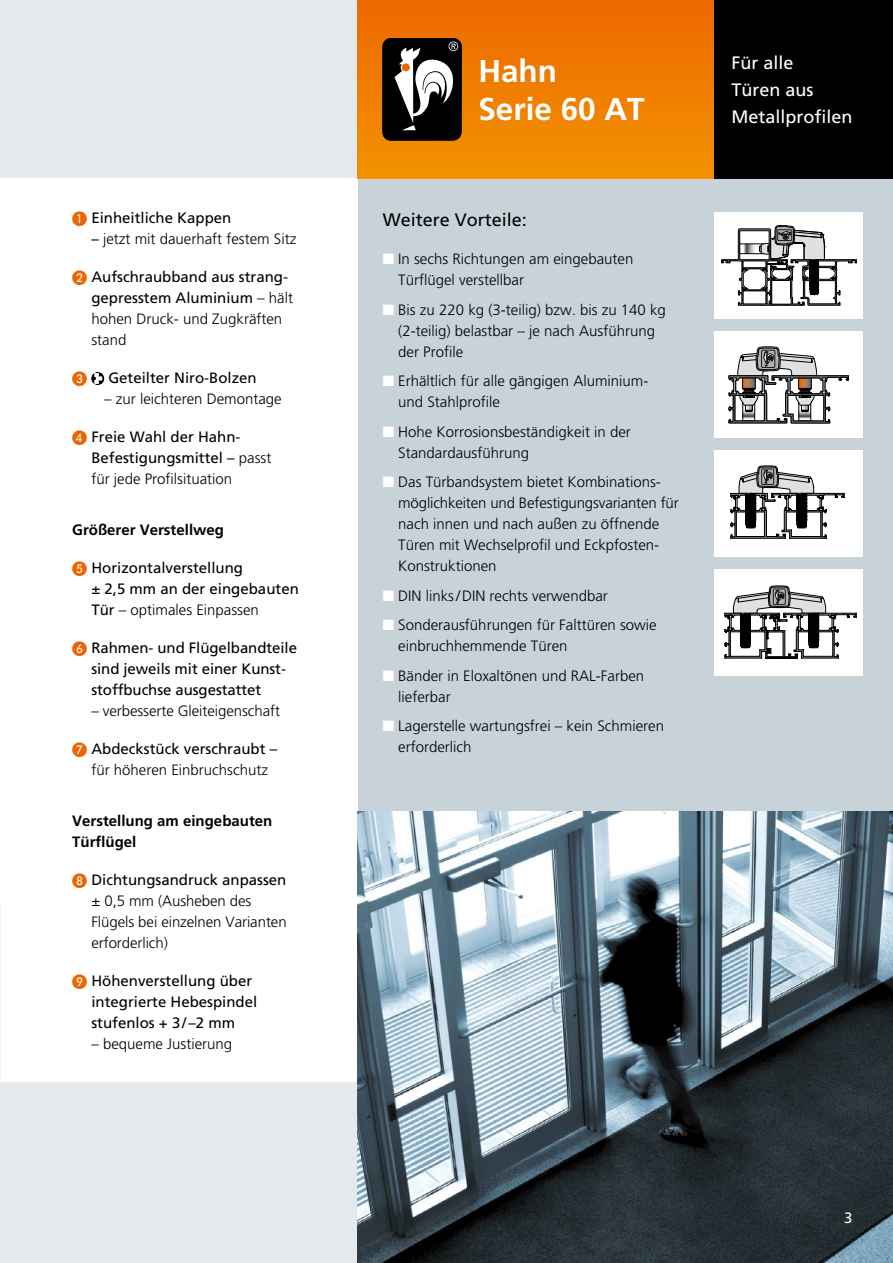
<style>
.page{position:relative;width:893px;height:1263px;background:#fff}
.page>*{position:absolute;margin:0;border:0;box-sizing:border-box;transform-origin:0 0}
.t1{font:700 31.5px/37.8px "Frutiger LT Pro";color:#fff}
.t2{font:18px/27px "Frutiger LT Pro";color:#fff}
.t3{font:18px "Frutiger LT Pro";color:#000}
.t4{font:300 15px/21px "Frutiger LT Pro";color:#000}
.t5{font:15px/21px "Frutiger LT Pro";color:#000}
.t6{font:700 15px/21px "Frutiger LT Pro";color:#000}
.t7{font:15px "Frutiger LT Pro";color:#fff}
.s1{color:#ec6502}
.s2{font-weight:400}
.s3{font-weight:300}
.s4{color:#fff}
</style>
<div class="page">
<div style="left:0;top:0;width:357px;height:1263px;background:#e3e9ec"></div>
<div style="left:357px;top:0;width:536px;height:1263px;background:#c8d3d9"></div>
<div style="left:0;top:179px;width:357px;height:903px;background:#fff"></div>
<svg style="left:91px;top:372px;width:13px;height:13px"></svg>
<svg style="left:95px;top:373px;width:7px;height:10px"></svg>
<div style="left:357px;top:0;width:357px;height:179px;background:linear-gradient(to bottom,#ec6900,#f19000)"></div>
<div style="left:383px;top:38px;width:78px;height:102px;background:#000;border-radius:8px"></div>
<div style="left:383px;top:38px;width:78px;height:102px;border:1px solid #000;border-radius:8px"></div>
<svg style="left:394px;top:41px;width:66px;height:89px"></svg>
<div style="left:714px;top:0;width:179px;height:179px;background:#000"></div>
<img style="left:357px;top:811px;width:536px;height:452px">
<div style="left:714px;top:213px;width:149px;height:106px;background:#fff"></div>
<svg style="left:721px;top:225px;width:136px;height:80px"></svg>
<div style="left:714px;top:332px;width:149px;height:106px;background:#fff"></div>
<svg style="left:729px;top:347px;width:120px;height:76px"></svg>
<div style="left:714px;top:451px;width:149px;height:106px;background:#fff"></div>
<svg style="left:730px;top:466px;width:115px;height:73px"></svg>
<div style="left:714px;top:570px;width:149px;height:106px;background:#fff"></div>
<svg style="left:725px;top:585px;width:131px;height:73px"></svg>
<p class="t5" style="left:72px;top:208px;width:161px"><span class="s1">❶</span> Einheitliche Kappen</p>
<p class="t4" style="left:91px;top:229px;width:206px"><span class="s2">–</span> jetzt mit dauerhaft festem Sitz</p>
<p class="t5" style="left:91px;top:267px;width:203px;text-indent:-19px"><span class="s1">❷</span> Aufschraubband aus strang&shy;gepresstem Aluminium <span class="s3">– hält hohen Druck- und Zugkräften stand</span></p>
<p class="t5" style="left:108px;top:368px;width:150px">Geteilter Niro-Bolzen</p>
<p class="t4" style="left:104px;top:389px;width:179px">– zur leichteren Demontage</p>
<p class="t5" style="left:91px;top:427px;width:182px;text-indent:-19px"><span class="s1">❹</span> Freie Wahl der Hahn-<br>Befestigungsmittel – <span class="s3">passt für jede Profilsituation</span></p>
<p class="t6" style="left:72px;top:519px;width:153px">Größerer Verstellweg</p>
<p class="t5" style="left:91px;top:558px;width:209px;text-indent:-19px"><span class="s1">❺</span> Horizontalverstellung<br>± 2,5 mm an der eingebauten<br>Tür <span class="s3">– optimales Einpassen</span></p>
<p class="t5" style="left:91px;top:638px;width:207px;text-indent:-19px"><span class="s1">❻</span> Rahmen- und Flügelbandteile sind jeweils mit einer Kunst&shy;stoffbuchse ausgestattet</p>
<p class="t4" style="left:91px;top:701px;width:190px">– verbesserte Gleiteigenschaft</p>
<p class="t4" style="left:91px;top:739px;width:187px;text-indent:-19px"><span class="s1">❼</span> <span class="s2">Abdeckstück verschraubt – </span>für höheren Einbruchschutz</p>
<p class="t6" style="left:72px;top:810px;width:202px">Verstellung am eingebauten<br>Türflügel</p>
<p class="t4" style="left:91px;top:869px;width:197px;text-indent:-19px"><span class="s1">❽</span> <span class="s2">Dichtungsandruck anpassen </span>± 0,5 mm (Ausheben des<br>Flügels bei einzelnen Varianten erforderlich)</p>
<p class="t5" style="left:91px;top:970px;width:167px;text-indent:-19px"><span class="s1">❾</span> Höhenverstellung über integrierte Hebespindel stufenlos + 3/ –2 mm</p>
<p class="t4" style="left:91px;top:1033px;width:142px">– bequeme Justierung</p>
<h1 class="t1" style="left:478px;top:52px;width:168px">Hahn<br>Serie 60 AT</h1>
<p class="t2" style="left:731px;top:49px;width:123px">Für alle<br>Türen aus<br>Metallprofilen</p>
<p class="t3" style="left:383px;top:209px;width:146px">Weitere Vorteile:</p>
<p class="t4" style="left:398px;top:249px;width:237px;text-indent:-16px"><span class="s4">■</span> In sechs Richtungen am eingebauten<br>Türflügel verstellbar</p>
<p class="t4" style="left:398px;top:299px;width:269px;text-indent:-16px"><span class="s4">■</span> Bis zu 220 kg (3-teilig) bzw. bis zu 140 kg (2-teilig) belastbar – je nach Ausführung der Profile</p>
<p class="t4" style="left:398px;top:371px;width:252px;text-indent:-16px"><span class="s4">■</span> Erhältlich für alle gängigen Aluminium&shy;und Stahlprofile</p>
<p class="t4" style="left:398px;top:421px;width:234px;text-indent:-16px"><span class="s4">■</span> Hohe Korrosionsbeständigkeit in der<br>Standardausführung</p>
<p class="t4" style="left:398px;top:472px;width:282px;text-indent:-16px"><span class="s4">■</span> Das Türbandsystem bietet Kombinations&shy;möglichkeiten und Befestigungsvarianten für nach innen und nach außen zu öffnende Türen mit Wechselprofil und Eckpfosten-Konstruktionen</p>
<p class="t4" style="left:383px;top:585px;width:227px"><span class="s4">■</span> DIN links/DIN rechts verwendbar</p>
<p class="t4" style="left:398px;top:615px;width:260px;text-indent:-16px"><span class="s4">■</span> Sonderausführungen für Falttüren sowie einbruchhemmende Türen</p>
<p class="t4" style="left:398px;top:665px;width:247px;text-indent:-16px"><span class="s4">■</span> Bänder in Eloxaltönen und RAL-Farben lieferbar</p>
<p class="t4" style="left:398px;top:716px;width:267px;text-indent:-16px"><span class="s4">■</span> Lagerstelle wartungsfrei – kein Schmieren erforderlich</p>
<p class="t7" style="left:844px;top:1209px;width:10px">3</p>
</div>
